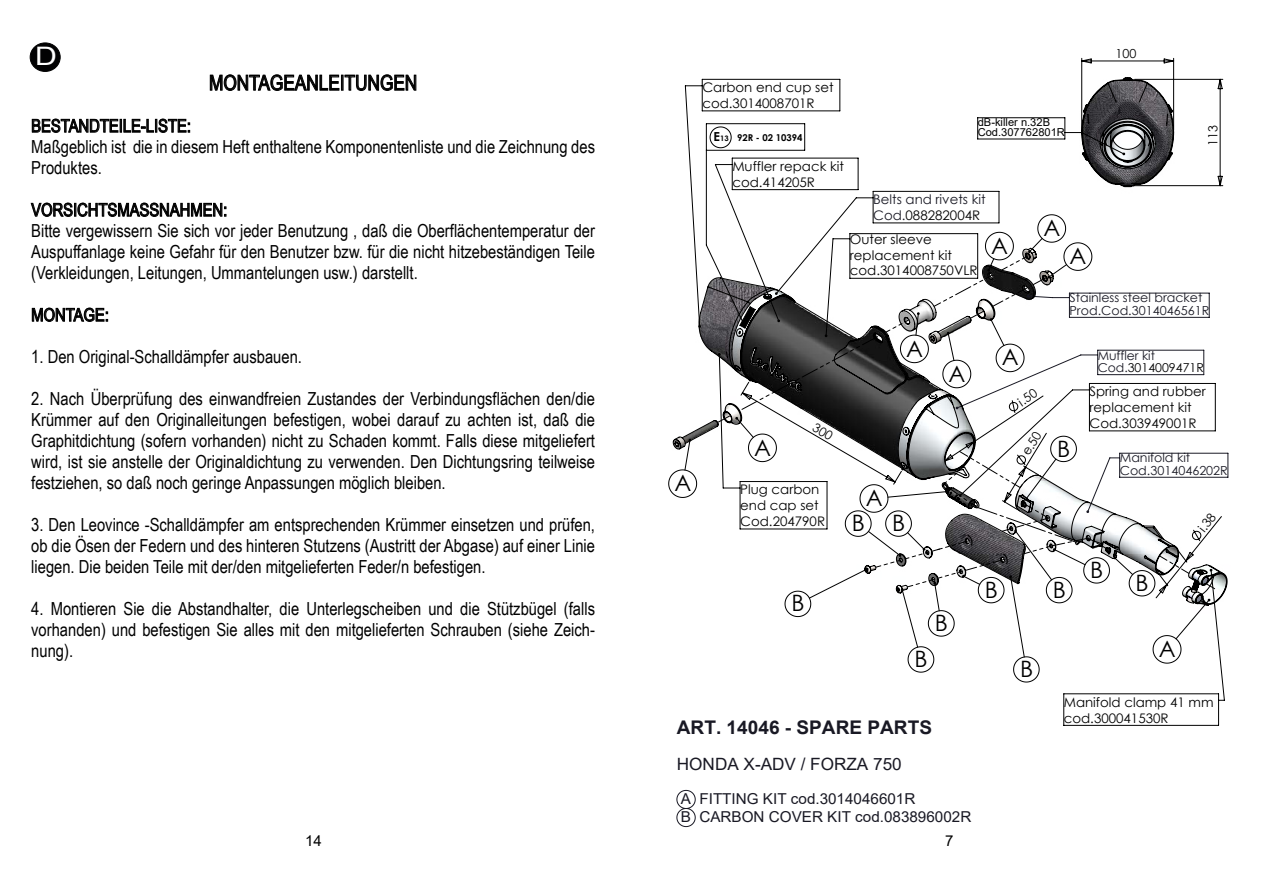
<style>
.page{position:relative;width:1263px;height:893px;background:#fff}
.page>*{position:absolute;margin:0;border:0;box-sizing:border-box;transform-origin:0 0}
.t1{font:25.5px "Arial";color:#fff;scale:1.19 1}
.t2{font:22.65px "Century Gothic";color:#000}
.t3{font:21px "Arial Narrow";color:#000}
.t4{font:700 18.75px "Arial";color:#191924}
.t5{font:18px/21px "Arial Narrow";color:#000;text-align:justify}
.t6{font:16.95px "Arial";color:#191924}
.t7{font:15px/18.1px "Arial";color:#191924}
.t8{font:15px "Arial";color:#000}
.t9{font:13.2px/15.9px "Century Gothic";color:#000}
.t10{font:13.2px/15.9px "Century Gothic";color:#191924}
.t11{font:12.6px "Century Gothic";color:#000}
.t12{font:12.45px/12px "Century Gothic";color:#191924}
.t13{font:12.45px "Century Gothic";color:#000}
.t14{font:12.3px/12.3px "Century Gothic";color:#191924}
.t15{font:10.95px/10.6px "Arial";color:#000}
.t16{font:700 9.45px "Century Gothic";color:#000}
.s1{font-size:12.45px}
.s2{font-size:7.5px}
.s3{color:#000}
</style>
<div class="page">
<svg style="left:676px;top:790px;width:20px;height:37px"></svg>
<svg style="left:685px;top:79px;width:540px;height:647px"></svg>
<svg style="left:685px;top:238px;width:525px;height:420px"></svg>
<svg style="left:672px;top:247px;width:553px;height:359px"></svg>
<svg style="left:210px;top:74px;width:206px;height:17px"></svg>
<svg style="left:32px;top:119px;width:158px;height:14px"></svg>
<svg style="left:31px;top:203px;width:195px;height:14px"></svg>
<svg style="left:32px;top:308px;width:76px;height:14px"></svg>
<div style="left:30px;top:43px;width:30px;height:28px;background:#020203;border-radius:50%"></div>
<div style="left:30px;top:43px;width:31px;height:29px;border:1px solid #000;border-radius:50%"></div>
<svg style="left:706px;top:58px;width:522px;height:546px"></svg>
<h1 class="t1" style="left:35px;top:38px;width:20px">D</h1>
<p class="t3" style="left:209px;top:67px;width:210px">MONTAGEANLEITUNGEN</p>
<p class="t5" style="left:31px;top:115px;width:565px;text-align:left">BESTANDTEILE-LISTE:<br>Maßgeblich ist die in diesem Heft enthaltene Komponentenliste und die Zeichnung des<br>Produktes.</p>
<p class="t5" style="left:31px;top:199px;width:565px;text-align:left">VORSICHTSMASSNAHMEN:<br>Bitte vergewissern Sie sich vor jeder Benutzung , daß die Oberflächentemperatur der Auspuffanlage keine Gefahr für den Benutzer bzw. für die nicht hitzebeständigen Teile (Verkleidungen, Leitungen, Ummantelungen usw.) darstellt.</p>
<p class="t5" style="left:31px;top:304px;width:79px">MONTAGE:</p>
<p class="t5" style="left:31px;top:346px;width:272px">1. Den Original-Schalldämpfer ausbauen.</p>
<p class="t5" style="left:31px;top:388px;width:565px">2. Nach Überprüfung des einwandfreien Zustandes der Verbindungsflächen den/die Krümmer auf den Originalleitungen befestigen, wobei darauf zu achten ist, daß die Graphitdichtung (sofern vorhanden) nicht zu Schaden kommt. Falls diese mitgeliefert wird, ist sie anstelle der Originaldichtung zu verwenden. Den Dichtungsring teilweise festziehen, so daß noch geringe Anpassungen möglich bleiben.</p>
<p class="t5" style="left:31px;top:514px;width:565px">3. Den Leovince -Schalldämpfer am entsprechenden Krümmer einsetzen und prüfen, ob die Ösen der Federn und des hinteren Stutzens (Austritt der Abgase) auf einer Linie liegen. Die beiden Teile mit der/den mitgelieferten Feder/n befestigen.</p>
<p class="t5" style="left:31px;top:598px;width:565px">4. Montieren Sie die Abstandhalter, die Unterlegscheiben und die Stützbügel (falls vorhanden) und befestigen Sie alles mit den mitgelieferten Schrauben (siehe Zeich&shy;nung).</p>
<p class="t9" style="left:702px;top:79px;width:133px">Carbon end cup set cod.3014008701R</p>
<p class="t16" style="left:713px;top:130px;width:91px"><span class="s1">E</span><span class="s2">13</span> 92R - 02 10394</p>
<p class="t9" style="left:732px;top:158px;width:113px">Muffler repack kit cod.414205R</p>
<p class="t15" style="left:978px;top:117px;width:89px">dB-killer n.32B<br>Cod.307762801R</p>
<p class="t10" style="left:873px;top:191px;width:114px">Belts and rivets kit<br>Cod.<span class="s3">088282004R</span></p>
<p class="t9" style="left:850px;top:231px;width:129px">Outer sleeve replacement kit cod.3014008750VLR</p>
<p class="t2" style="left:991px;top:230px;width:18px">A</p>
<p class="t2" style="left:1043px;top:212px;width:18px">A</p>
<p class="t2" style="left:1069px;top:240px;width:18px">A</p>
<p class="t13" style="left:1116px;top:45px;width:22px">100</p>
<p class="t11" style="left:1204px;top:146px;width:22px;rotate:-90deg">113</p>
<p class="t2" style="left:674px;top:467px;width:18px">A</p>
<p class="t2" style="left:754px;top:431px;width:18px">A</p>
<p class="t9" style="left:740px;top:481px;width:86px">Plug carbon end cap set<br>Cod.204790R</p>
<p class="t2" style="left:791px;top:587px;width:15px">B</p>
<p class="t2" style="left:906px;top:332px;width:18px">A</p>
<p class="t2" style="left:948px;top:358px;width:18px">A</p>
<p class="t2" style="left:866px;top:482px;width:18px">A</p>
<p class="t2" style="left:852px;top:507px;width:15px">B</p>
<p class="t2" style="left:892px;top:507px;width:15px">B</p>
<p class="t2" style="left:914px;top:643px;width:15px">B</p>
<p class="t2" style="left:935px;top:607px;width:15px">B</p>
<p class="t4" style="left:677px;top:714px;width:257px">ART. 14046 - SPARE PARTS</p>
<p class="t6" style="left:677px;top:752px;width:226px">HONDA X-ADV / FORZA 750</p>
<p class="t7" style="left:681px;top:789px;width:292px">A FITTING KIT cod.3014046601R<br>B CARBON COVER KIT cod.083896002R</p>
<p class="t2" style="left:1002px;top:341px;width:18px">A</p>
<p class="t13" style="left:1014px;top:396px;width:21px;rotate:-34deg">i.50</p>
<p class="t11" style="left:1017px;top:450px;width:27px;rotate:-59deg">e.50</p>
<p class="t12" style="left:1069px;top:292px;width:141px">Stainless steel bracket<br>Prod.Cod.3014046561R</p>
<p class="t14" style="left:1098px;top:349px;width:108px">Muffler kit<br>Cod.<span class="s3">3014009471R</span></p>
<p class="t2" style="left:1057px;top:432px;width:15px">B</p>
<p class="t9" style="left:1089px;top:383px;width:118px">Spring and rubber replacement kit<br>Cod.303949001R</p>
<p class="t12" style="left:1120px;top:452px;width:110px">Manifold kit<br>Cod.3014046202R</p>
<p class="t2" style="left:985px;top:574px;width:15px">B</p>
<p class="t2" style="left:1053px;top:574px;width:15px">B</p>
<p class="t2" style="left:1090px;top:554px;width:15px">B</p>
<p class="t2" style="left:1135px;top:567px;width:15px">B</p>
<p class="t11" style="left:1194px;top:524px;width:21px;rotate:-51deg">i.38</p>
<p class="t2" style="left:1020px;top:653px;width:15px">B</p>
<p class="t2" style="left:1159px;top:633px;width:18px">A</p>
<p class="t9" style="left:1064px;top:694px;width:151px">Manifold clamp 41 mm cod.300041530R</p>
<p class="t8" style="left:305px;top:830px;width:18px">14</p>
<p class="t8" style="left:945px;top:830px;width:10px">7</p>
</div>
